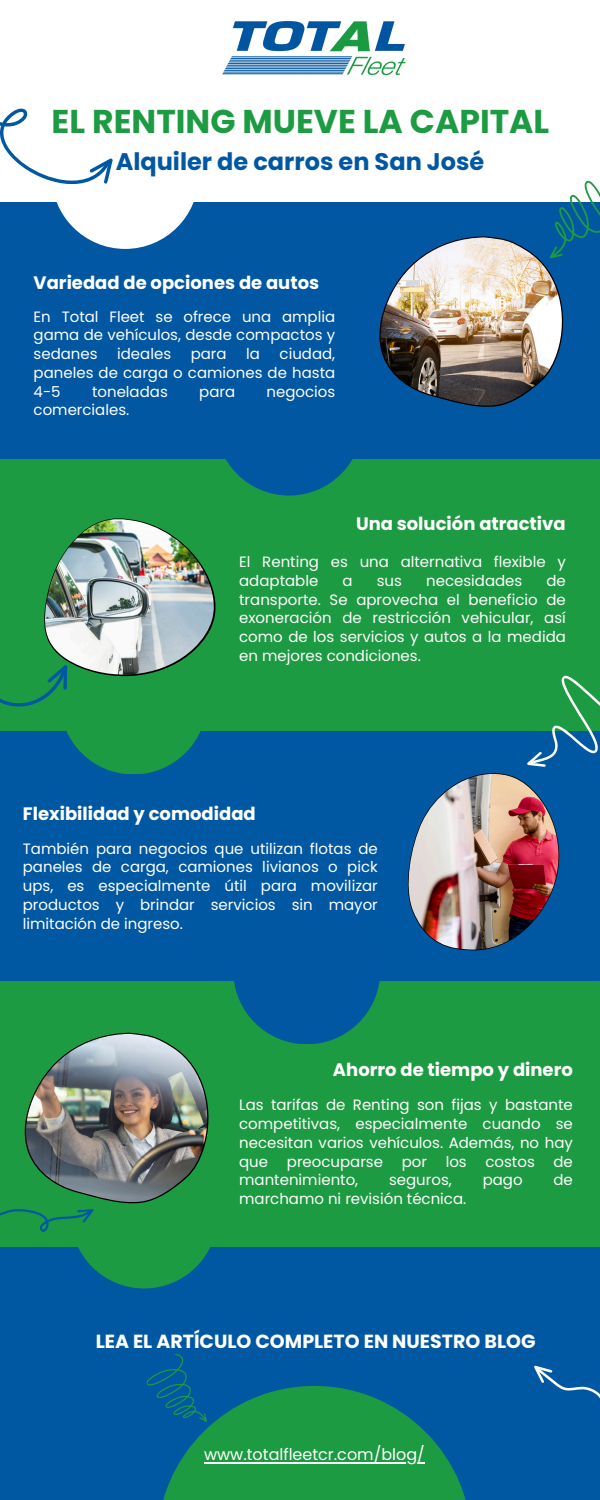
<style>
.page{position:relative;width:600px;height:1500px;background:#0058a3}
.page>*{position:absolute;margin:0;border:0;box-sizing:border-box;transform-origin:0 0}
.t1{font:700 33px "Poppins";color:#1d9b42}
.t2{font:700 24px "Poppins";color:#0157a2}
.t3{font:700 19px "Poppins";color:#fff}
.t4{font:700 18px "Poppins";color:#fff}
.t5{font:16px "Poppins";color:#fff}
.t6{font:15px/18.8px "Poppins";color:#fff;text-align:justify}
</style>
<div class="page">
<div style="left:0;top:0;width:600px;height:244px;background:#fff"></div>
<div style="left:0;top:445px;width:600px;height:286px;background:#1d9b42"></div>
<div style="left:60px;top:628px;width:147px;height:146px;background:#1d9b42;border-radius:50%"></div>
<div style="left:0;top:202px;width:600px;height:257px;background:#0157a2"></div>
<div style="left:52px;top:102px;width:147px;height:147px;background:#fff;border-radius:50%"></div>
<div style="left:216px;top:349px;width:147px;height:147px;background:#0157a2;border-radius:50%"></div>
<div style="left:71px;top:1142px;width:147px;height:146px;background:#1d9b42;border-radius:50%"></div>
<div style="left:0;top:981px;width:600px;height:266px;background:#1d9b42"></div>
<div style="left:233px;top:897px;width:147px;height:147px;background:#0157a2;border-radius:50%"></div>
<svg style="left:0;top:108px;width:113px;height:77px"></svg>
<img style="left:379px;top:180px;width:221px;height:227px">
<img style="left:0;top:518px;width:216px;height:189px">
<img style="left:408px;top:675px;width:192px;height:276px">
<img style="left:0;top:1033px;width:209px;height:199px">
<svg style="left:534px;top:1366px;width:66px;height:32px"></svg>
<img style="left:222px;top:21px;width:184px;height:55px">
<svg style="left:163px;top:1386px;width:303px;height:114px;fill:#1d9b42"></svg>
<svg style="left:146px;top:1354px;width:61px;height:69px"></svg>
<hr style="left:204px;top:1462px;width:221px;height:1px;background:#fff">
<p class="t1" style="left:52px;top:98px;width:499px">EL RENTING MUEVE LA CAPITAL</p>
<h4 class="t2" style="left:116px;top:145px;width:370px">Alquiler de carros en San José</h4>
<p class="t4" style="left:34px;top:270px;width:287px">Variedad de opciones de autos</p>
<p class="t6" style="left:34px;top:307px;width:303px">En Total Fleet se ofrece una amplia gama de vehículos, desde compactos y sedanes</p>
<p class="t6" style="left:34px;top:344px;width:303px;text-indent:246px">ciudad, paneles de carga o camiones de hasta 4-5</p>
<p class="t6" style="left:117px;top:344px;width:55px">ideales</p>
<p class="t6" style="left:191px;top:344px;width:37px">para</p>
<p class="t6" style="left:246px;top:344px;width:15px">la</p>
<p class="t6" style="left:92px;top:382px;width:77px">toneladas</p>
<p class="t6" style="left:199px;top:382px;width:37px">para</p>
<p class="t6" style="left:267px;top:382px;width:70px">negocios</p>
<p class="t6" style="left:34px;top:401px;width:97px">comerciales.</p>
<h4 class="t4" style="left:356px;top:511px;width:211px">Una solución atractiva</h4>
<p class="t6" style="left:239px;top:552px;width:328px">El Renting es una alternativa flexible y adaptable</p>
<p class="t6" style="left:342px;top:571px;width:12px">a</p>
<p class="t6" style="left:377px;top:571px;width:27px">sus</p>
<p class="t6" style="left:426px;top:571px;width:98px">necesidades</p>
<p class="t6" style="left:239px;top:571px;width:328px;text-indent:307px">de transporte. Se aprovecha el beneficio de exoneración de restricción vehicular, así como de los servicios y autos a la medida en mejores condiciones.</p>
<p class="t4" style="left:23px;top:801px;width:234px">Flexibilidad y comodidad</p>
<p class="t6" style="left:23px;top:839px;width:357px">También para negocios que utilizan flotas de paneles de carga, camiones livianos o pick ups, es especialmente útil para movilizar productos y brindar servicios sin mayor limitación de ingreso.</p>
<p class="t4" style="left:333px;top:1057px;width:241px">Ahorro de tiempo y dinero</p>
<p class="t6" style="left:239px;top:1096px;width:335px">Las tarifas de Renting son fijas y bastante competitivas, especialmente cuando se necesitan varios vehículos. Además, no hay que</p>
<p class="t6" style="left:287px;top:1152px;width:98px">preocuparse</p>
<p class="t6" style="left:402px;top:1152px;width:27px">por</p>
<p class="t6" style="left:446px;top:1152px;width:23px">los</p>
<p class="t6" style="left:486px;top:1152px;width:51px">costos</p>
<p class="t6" style="left:554px;top:1152px;width:21px">de</p>
<p class="t6" style="left:239px;top:1171px;width:121px">mantenimiento,</p>
<p class="t6" style="left:389px;top:1171px;width:64px">seguros,</p>
<p class="t6" style="left:483px;top:1171px;width:41px">pago</p>
<p class="t6" style="left:554px;top:1171px;width:21px">de</p>
<p class="t6" style="left:239px;top:1189px;width:229px">marchamo ni revisión técnica.</p>
<h4 class="t3" style="left:96px;top:1328px;width:441px">LEA EL ARTÍCULO COMPLETO EN NUESTRO BLOG</h4>
<p class="t5" style="left:204px;top:1444px;width:222px">www.totalfleetcr.com/blog/</p>
</div>
